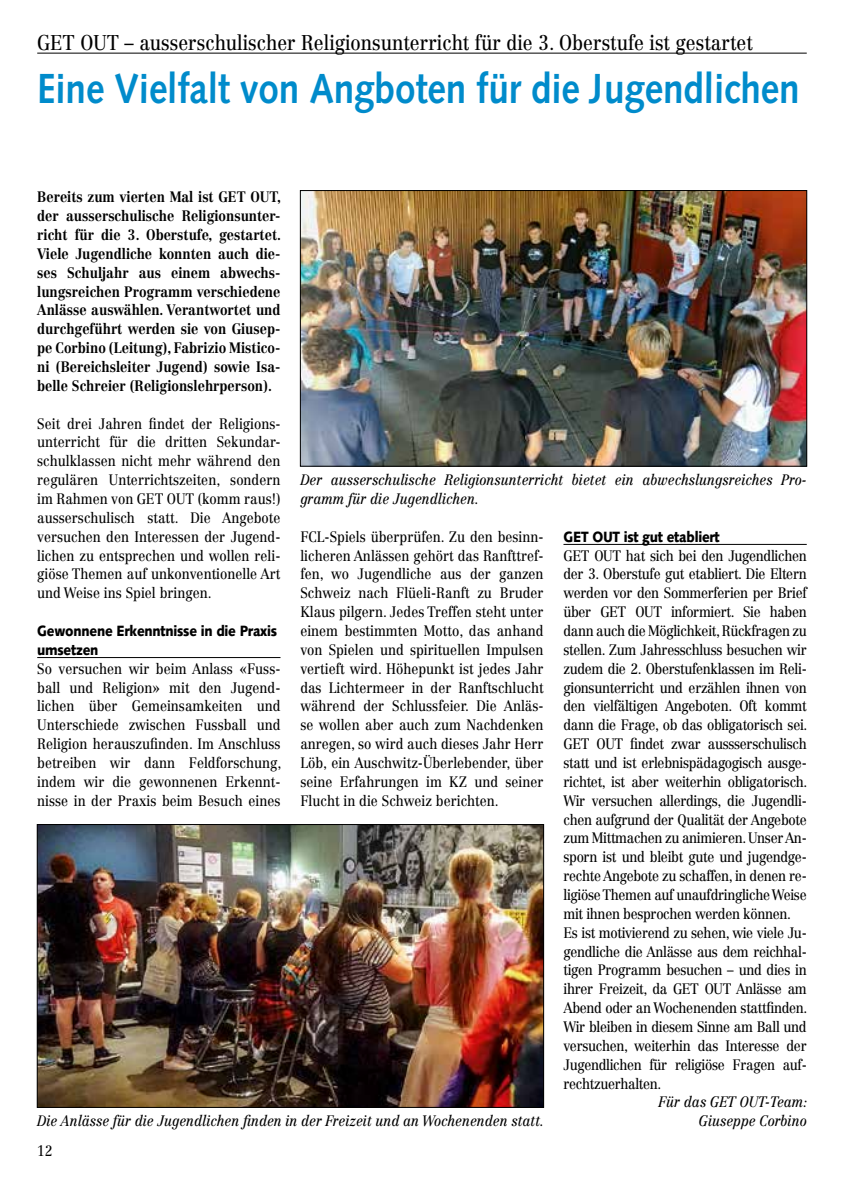
<style>
.page{position:relative;width:844px;height:1191px;background:#fff}
.page>*{position:absolute;margin:0;border:0;box-sizing:border-box;transform-origin:0 0}
.t1{font:700 42px "Syntax LT Std";letter-spacing:-.005em;color:#008bcb;scale:.88 1}
.t2{font:21px "Centennial LT Std";color:#000;scale:.88 1}
.t3{font:14.88px/18.9px "Centennial LT Std";letter-spacing:-.025em;color:#000;text-align:justify;scale:.88 1}
.t4{font:700 14.88px/18.9px "Centennial LT Std";color:#000;text-align:justify;scale:.88 1}
.t5{font:italic 14.88px/18.9px "Centennial LT Std";color:#000;text-align:right;scale:.88 1}
.t6{font:900 14.88px/18.9px "Syntax LT Std";letter-spacing:-.02em;color:#000;scale:.88 1}
</style>
<div class="page">
<hr style="left:37px;top:53px;width:769px;height:1px;background:#000">
<hr style="left:37px;top:657px;width:243px;height:1px;background:#000">
<hr style="left:563px;top:544px;width:243px;height:1px;background:#000">
<img style="left:302px;top:192px;width:502px;height:272px">
<div style="left:300px;top:190px;width:506px;height:276px;border:1px solid #000"></div>
<img style="left:39px;top:826px;width:502px;height:279px">
<div style="left:37px;top:824px;width:506px;height:283px;border:1px solid #000"></div>
<h2 class="t2" style="left:37px;top:30px;width:814px">GET OUT – ausserschulischer Religionsunterricht für die 3. Oberstufe ist gestartet</h2>
<h1 class="t1" style="left:37px;top:64px;width:867px">Eine Vielfalt von Angboten für die Jugendlichen</h1>
<p class="t4" style="left:37px;top:187px;width:278px">Bereits zum vierten Mal ist GET OUT, der ausserschulische Religionsunter&shy;richt für die 3. Oberstufe, gestartet.<br>Viele Jugendliche konnten auch die&shy;ses Schuljahr aus einem abwechs&shy;lungsreichen Programm verschiedene Anlässe auswählen. Verantwortet und durchgeführt werden sie von Giusep&shy;pe Corbino (Leitung), Fabrizio Mistico&shy;ni (Bereichsleiter Jugend) sowie Isa&shy;belle Schreier (Religionslehrperson).</p>
<p class="t3" style="left:37px;top:414px;width:278px">Seit drei Jahren findet der Religions&shy;unterricht für die dritten Sekundar&shy;schulklassen nicht mehr während den regulären Unterrichtszeiten, sondern im Rahmen von GET OUT (komm raus!) ausserschulisch statt. Die Angebote versuchen den Interessen der Jugend&shy;lichen zu entsprechen und wollen reli&shy;giöse Themen auf unkonventionelle Art und Weise ins Spiel bringen.</p>
<p class="t6" style="left:37px;top:621px;width:274px">Gewonnene Erkenntnisse in die Praxis umsetzen</p>
<p class="t3" style="left:37px;top:659px;width:279px">So versuchen wir beim Anlass «Fuss&shy;ball und Religion» mit den Jugend&shy;lichen über Gemeinsamkeiten und Unterschiede zwischen Fussball und Religion herauszufinden. Im Anschluss betreiben wir dann Feldforschung, indem wir die gewonnenen Erkennt&shy;nisse in der Praxis beim Besuch eines</p>
<p class="t5" style="left:300px;top:470px;width:576px;text-align:left">Der ausserschulische Religionsunterricht bietet ein abwechslungsreiches Pro&shy;gramm für die Jugendlichen.</p>
<p class="t3" style="left:300px;top:527px;width:278px">FCL-Spiels überprüfen. Zu den besinn&shy;licheren Anlässen gehört das Ranfttref&shy;fen, wo Jugendliche aus der ganzen Schweiz nach Flüeli-Ranft zu Bruder Klaus pilgern. Jedes Treffen steht unter einem bestimmten Motto, das anhand von Spielen und spirituellen Impulsen vertieft wird. Höhepunkt ist jedes Jahr das Lichtermeer in der Ranftschlucht während der Schlussfeier. Die Anläs&shy;se wollen aber auch zum Nachdenken anregen, so wird auch dieses Jahr Herr Löb, ein Auschwitz-Überlebender, über seine Erfahrungen im KZ und seiner Flucht in die Schweiz berichten.</p>
<p class="t6" style="left:563px;top:527px;width:179px">GET OUT ist gut etabliert</p>
<p class="t3" style="left:563px;top:546px;width:279px;text-align:left">GET OUT hat sich bei den Jugendlichen der 3. Oberstufe gut etabliert. Die Eltern werden vor den Sommerferien per Brief über GET OUT informiert. Sie haben dann auch die Möglichkeit, Rückfragen zu stellen. Zum Jahresschluss besuchen wir zudem die 2. Oberstufenklassen im Reli&shy;gionsunterricht und erzählen ihnen von den vielfältigen Angeboten. Oft kommt dann die Frage, ob das obligatorisch sei.<br>GET OUT findet zwar aussserschulisch statt und ist erlebnispädagogisch ausge&shy;richtet, ist aber weiterhin obligatorisch.<br>Wir versuchen allerdings, die Jugendli&shy;chen aufgrund der Qualität der Angebote zum Mittmachen zu animieren. Unser An&shy;sporn ist und bleibt gute und jugendge&shy;rechte Angebote zu schaffen, in denen re&shy;ligiöse Themen auf unaufdringliche Weise mit ihnen besprochen werden können.<br>Es ist motivierend zu sehen, wie viele Ju&shy;gendliche die Anlässe aus dem reichhal&shy;tigen Programm besuchen – und dies in ihrer Freizeit, da GET OUT Anlässe am Abend oder an Wochenenden stattfinden.<br>Wir bleiben in diesem Sinne am Ball und versuchen, weiterhin das Interesse der Jugendlichen für religiöse Fragen auf&shy;rechtzuerhalten.</p>
<p class="t5" style="left:658px;top:1092px;width:170px">Für das GET OUT-Team:<br>Giuseppe Corbino</p>
<p class="t5" style="left:37px;top:1111px;width:577px">Die Anlässe für die Jugendlichen finden in der Freizeit und an Wochenenden statt.</p>
<p class="t3" style="left:37px;top:1141px;width:19px">12</p>
</div>
